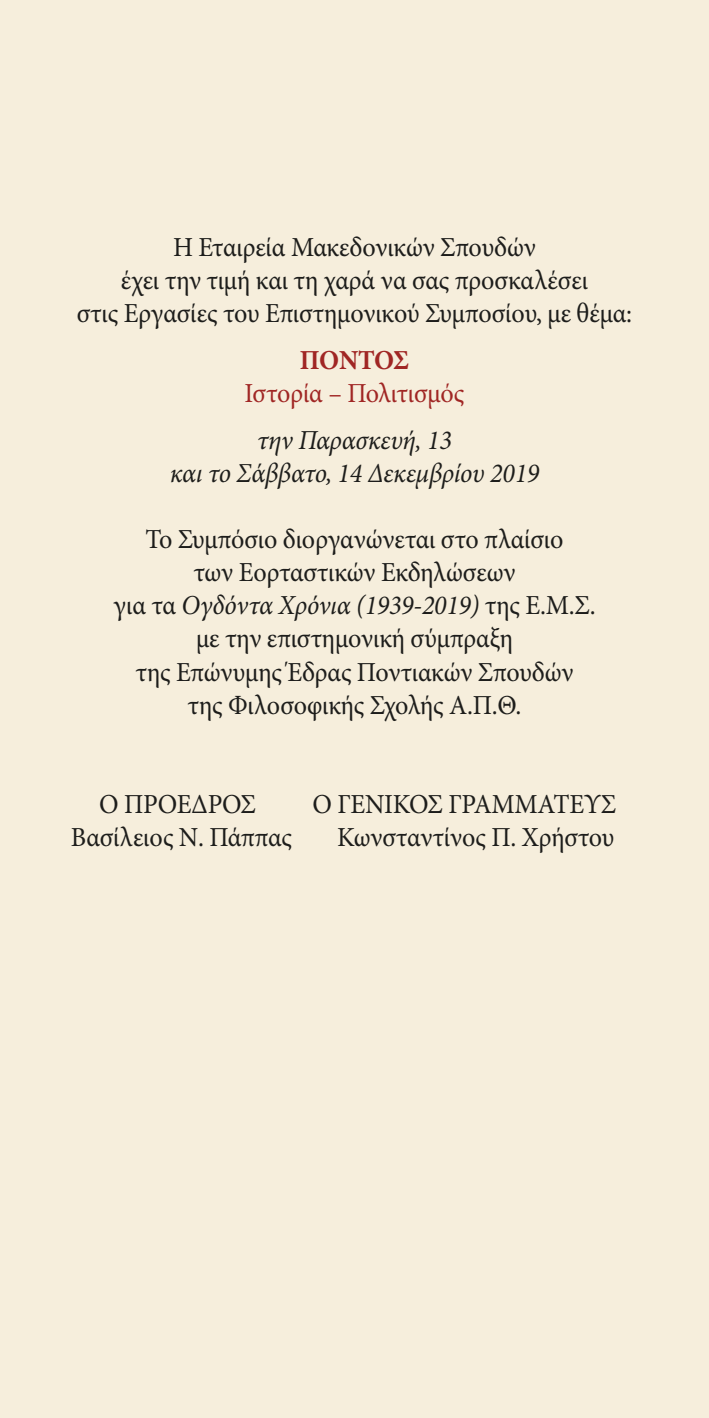
<style>
.page{position:relative;width:709px;height:1418px;background:#fff}
.page>*{position:absolute;margin:0;border:0;box-sizing:border-box;transform-origin:0 0}
.t1{font:27.5px/33px "Minion Pro";letter-spacing:-.01em;color:#1d1d1b;text-align:center;scale:.95 1}
.t2{font:italic 27.5px/33px "Minion Pro";letter-spacing:-.01em;color:#1d1d1b;text-align:center;scale:.95 1}
.t3{font:27.5px "Minion Pro";letter-spacing:-.01em;color:#a02624;scale:.95 1}
.t4{font:700 27.5px "Minion Pro";letter-spacing:-.015em;color:#a02624;scale:.95 1}
.s1{font-style:italic}
</style>
<div class="page">
<div style="left:0;top:0;width:709px;height:1417px;background:#f6eedc"></div>
<p class="t1" style="left:77px;top:231px;width:586px">Η Εταιρεία Μακεδονικών Σπουδών<br>έχει την τιμή και τη χαρά να σας προσκαλέσει<br>στις Εργασίες του Επιστημονικού Συμποσίου, με θέμα:</p>
<p class="t4" style="left:300px;top:341px;width:117px">ΠΟΝΤΟΣ</p>
<p class="t3" style="left:245px;top:375px;width:233px">Ιστορία – Πολιτισμός</p>
<p class="t2" style="left:170px;top:424px;width:390px">την Παρασκευή, 13<br>και το Σάββατο, 14 Δεκεμβρίου 2019</p>
<p class="t1" style="left:113px;top:523px;width:509px">Το Συμπόσιο διοργανώνεται στο πλαίσιο<br>των Εορταστικών Εκδηλώσεων<br>για τα <span class="s1">Ογδόντα Χρόνια (1939-2019)</span> της Ε.Μ.Σ. με την επιστημονική σύμπραξη<br>της Επώνυμης Έδρας Ποντιακών Σπουδών<br>της Φιλοσοφικής Σχολής Α.Π.Θ.</p>
<p class="t1" style="left:99px;top:787px;width:167px">Ο ΠΡΟΕΔΡΟΣ</p>
<p class="t1" style="left:312px;top:787px;width:321px">Ο ΓΕΝΙΚΟΣ ΓΡΑΜΜΑΤΕΥΣ</p>
<p class="t1" style="left:71px;top:820px;width:234px">Βασίλειος Ν. Πάππας</p>
<p class="t1" style="left:337px;top:820px;width:293px">Κωνσταντίνος Π. Χρήστου</p>
</div>
